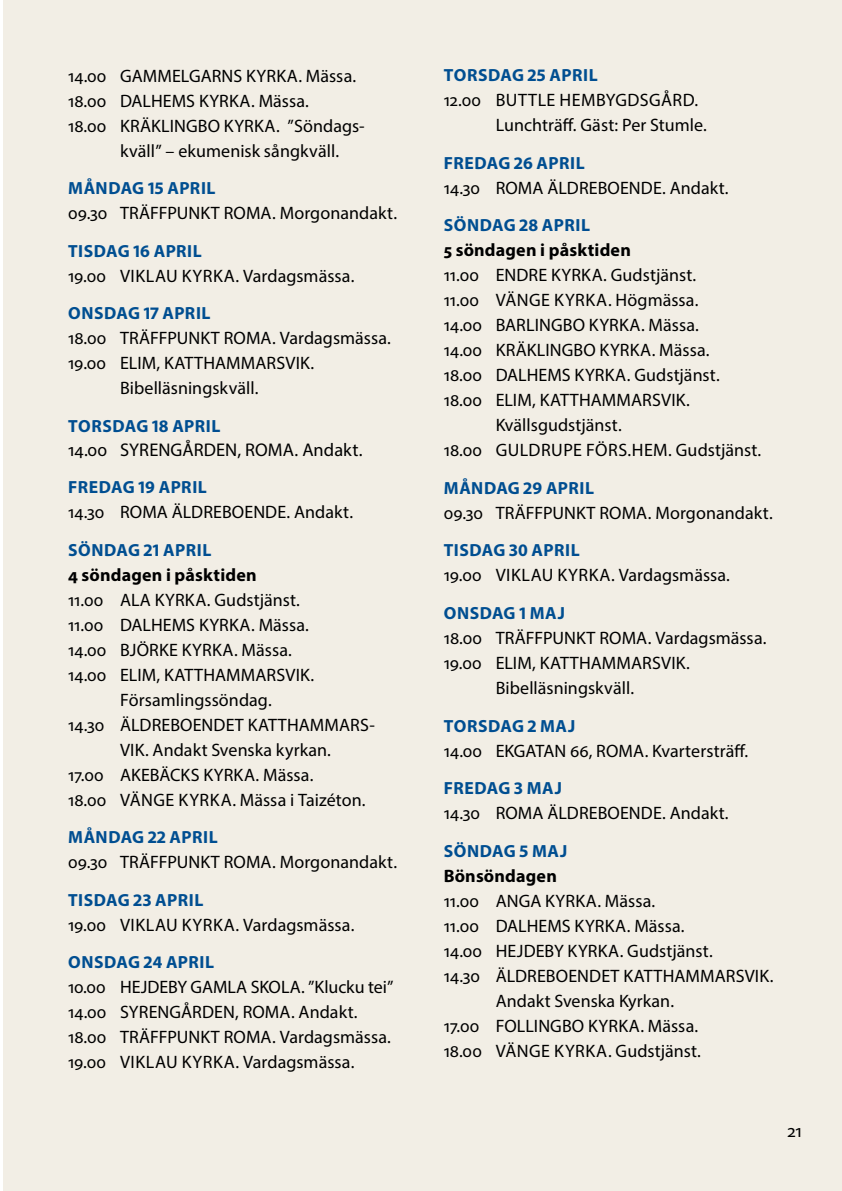
<style>
.page{position:relative;width:842px;height:1191px;background:#fff}
.page>*{position:absolute;margin:0;border:0;box-sizing:border-box;transform-origin:0 0}
.t1{font:18.4px "Myriad Pro";letter-spacing:.005em;color:#000}
.t2{font:18px/25px "Myriad Pro";letter-spacing:.005em;color:#000}
.t3{font:700 18px "Myriad Pro";letter-spacing:.01em;color:#000}
.t4{font:700 17.6px "Myriad Pro";letter-spacing:.025em;color:#004e91}
</style>
<div class="page">
<div style="left:3px;top:0;width:839px;height:1191px;background:#f2eee5"></div>
<p class="t2" style="left:68px;top:63px;width:290px">14.00 GAMMELGARNS KYRKA. Mässa.</p>
<p class="t2" style="left:68px;top:88px;width:242px">18.00 DALHEMS KYRKA. Mässa.</p>
<p class="t2" style="left:68px;top:113px;width:298px">18.00 KRÄKLINGBO KYRKA. ”Söndags-</p>
<p class="t2" style="left:120px;top:138px;width:221px">kväll” – ekumenisk sångkväll.</p>
<p class="t4" style="left:68px;top:177px;width:149px">MÅNDAG 15 APRIL</p>
<p class="t2" style="left:68px;top:200px;width:331px">09.30 TRÄFFPUNKT ROMA. Morgonandakt.</p>
<p class="t4" style="left:68px;top:239px;width:135px">TISDAG 16 APRIL</p>
<p class="t2" style="left:68px;top:263px;width:288px">19.00 VIKLAU KYRKA. Vardagsmässa.</p>
<p class="t4" style="left:68px;top:302px;width:144px">ONSDAG 17 APRIL</p>
<p class="t2" style="left:68px;top:325px;width:324px">18.00 TRÄFFPUNKT ROMA. Vardagsmässa.</p>
<p class="t2" style="left:68px;top:350px;width:248px">19.00 ELIM, KATTHAMMARSVIK.</p>
<p class="t2" style="left:120px;top:375px;width:140px">Bibelläsningskväll.</p>
<p class="t4" style="left:68px;top:414px;width:154px">TORSDAG 18 APRIL</p>
<p class="t1" style="left:68px;top:438px;width:296px">14.00 SYRENGÅRDEN, ROMA. Andakt.</p>
<p class="t4" style="left:68px;top:476px;width:140px">FREDAG 19 APRIL</p>
<p class="t2" style="left:68px;top:499px;width:287px">14.30 ROMA ÄLDREBOENDE. Andakt.</p>
<p class="t4" style="left:68px;top:538px;width:145px">SÖNDAG 21 APRIL</p>
<p class="t3" style="left:68px;top:563px;width:190px">4 söndagen i påsktiden</p>
<p class="t2" style="left:68px;top:587px;width:233px">11.00 ALA KYRKA. Gudstjänst.</p>
<p class="t2" style="left:68px;top:612px;width:242px">11.00 DALHEMS KYRKA. Mässa.</p>
<p class="t2" style="left:68px;top:637px;width:225px">14.00 BJÖRKE KYRKA. Mässa.</p>
<p class="t2" style="left:68px;top:662px;width:248px">14.00 ELIM, KATTHAMMARSVIK.</p>
<p class="t2" style="left:120px;top:687px;width:153px">Församlingssöndag.</p>
<p class="t2" style="left:68px;top:712px;width:308px">14.30 ÄLDREBOENDET KATTHAMMARS-</p>
<p class="t2" style="left:120px;top:737px;width:212px">VIK. Andakt Svenska kyrkan.</p>
<p class="t2" style="left:68px;top:762px;width:247px">17.00 AKEBÄCKS KYRKA. Mässa.</p>
<p class="t2" style="left:68px;top:787px;width:299px">18.00 VÄNGE KYRKA. Mässa i Taizéton.</p>
<p class="t4" style="left:68px;top:826px;width:151px">MÅNDAG 22 APRIL</p>
<p class="t2" style="left:68px;top:849px;width:331px">09.30 TRÄFFPUNKT ROMA. Morgonandakt.</p>
<p class="t4" style="left:68px;top:888px;width:137px">TISDAG 23 APRIL</p>
<p class="t2" style="left:68px;top:912px;width:288px">19.00 VIKLAU KYRKA. Vardagsmässa.</p>
<p class="t4" style="left:68px;top:951px;width:147px">ONSDAG 24 APRIL</p>
<p class="t2" style="left:68px;top:974px;width:327px">10.00 HEJDEBY GAMLA SKOLA. ”Klucku tei” 14.00 SYRENGÅRDEN, ROMA. Andakt.<br>18.00 TRÄFFPUNKT ROMA. Vardagsmässa.<br>19.00 VIKLAU KYRKA. Vardagsmässa.</p>
<p class="t4" style="left:444px;top:64px;width:155px">TORSDAG 25 APRIL</p>
<p class="t2" style="left:496px;top:87px;width:213px;text-indent:-52px">12.00 BUTTLE HEMBYGDSGÅRD.<br>Lunchträff. Gäst: Per Stumle.</p>
<p class="t4" style="left:444px;top:151px;width:142px">FREDAG 26 APRIL</p>
<p class="t2" style="left:444px;top:175px;width:287px">14.30 ROMA ÄLDREBOENDE. Andakt.</p>
<p class="t4" style="left:444px;top:214px;width:148px">SÖNDAG 28 APRIL</p>
<p class="t3" style="left:444px;top:238px;width:189px">5 söndagen i påsktiden</p>
<p class="t2" style="left:444px;top:262px;width:254px">11.00 ENDRE KYRKA. Gudstjänst.</p>
<p class="t2" style="left:444px;top:287px;width:256px">11.00 VÄNGE KYRKA. Högmässa.</p>
<p class="t2" style="left:444px;top:312px;width:257px">14.00 BARLINGBO KYRKA. Mässa.</p>
<p class="t2" style="left:444px;top:337px;width:267px">14.00 KRÄKLINGBO KYRKA. Mässa.</p>
<p class="t2" style="left:444px;top:362px;width:278px">18.00 DALHEMS KYRKA. Gudstjänst.</p>
<p class="t2" style="left:444px;top:387px;width:248px">18.00 ELIM, KATTHAMMARSVIK.</p>
<p class="t2" style="left:496px;top:412px;width:128px">Kvällsgudstjänst.</p>
<p class="t2" style="left:444px;top:437px;width:319px">18.00 GULDRUPE FÖRS.HEM. Gudstjänst.</p>
<p class="t4" style="left:444px;top:476px;width:152px">MÅNDAG 29 APRIL</p>
<p class="t2" style="left:444px;top:500px;width:331px">09.30 TRÄFFPUNKT ROMA. Morgonandakt.</p>
<p class="t4" style="left:444px;top:539px;width:137px">TISDAG 30 APRIL</p>
<p class="t2" style="left:444px;top:562px;width:288px">19.00 VIKLAU KYRKA. Vardagsmässa.</p>
<p class="t4" style="left:444px;top:601px;width:123px">ONSDAG 1 MAJ</p>
<p class="t2" style="left:444px;top:625px;width:324px">18.00 TRÄFFPUNKT ROMA. Vardagsmässa.</p>
<p class="t2" style="left:444px;top:650px;width:248px">19.00 ELIM, KATTHAMMARSVIK.</p>
<p class="t2" style="left:496px;top:675px;width:140px">Bibelläsningskväll.</p>
<p class="t4" style="left:444px;top:714px;width:133px">TORSDAG 2 MAJ</p>
<p class="t2" style="left:444px;top:737px;width:306px">14.00 EKGATAN 66, ROMA. Kvartersträff.</p>
<p class="t4" style="left:444px;top:776px;width:120px">FREDAG 3 MAJ</p>
<p class="t2" style="left:444px;top:800px;width:287px">14.30 ROMA ÄLDREBOENDE. Andakt.</p>
<p class="t4" style="left:444px;top:839px;width:125px">SÖNDAG 5 MAJ</p>
<p class="t3" style="left:444px;top:863px;width:115px">Bönsöndagen</p>
<p class="t2" style="left:444px;top:887px;width:213px">11.00 ANGA KYRKA. Mässa.</p>
<p class="t2" style="left:444px;top:912px;width:242px">11.00 DALHEMS KYRKA. Mässa.</p>
<p class="t2" style="left:444px;top:937px;width:271px">14.00 HEJDEBY KYRKA. Gudstjänst.</p>
<p class="t2" style="left:444px;top:962px;width:331px">14.30 ÄLDREBOENDET KATTHAMMARSVIK.</p>
<p class="t2" style="left:496px;top:987px;width:180px">Andakt Svenska Kyrkan.</p>
<p class="t2" style="left:444px;top:1012px;width:256px">17.00 FOLLINGBO KYRKA. Mässa.</p>
<p class="t2" style="left:444px;top:1037px;width:259px">18.00 VÄNGE KYRKA. Gudstjänst.</p>
<p class="t1" style="left:787px;top:1119px;width:16px">21</p>
</div>
